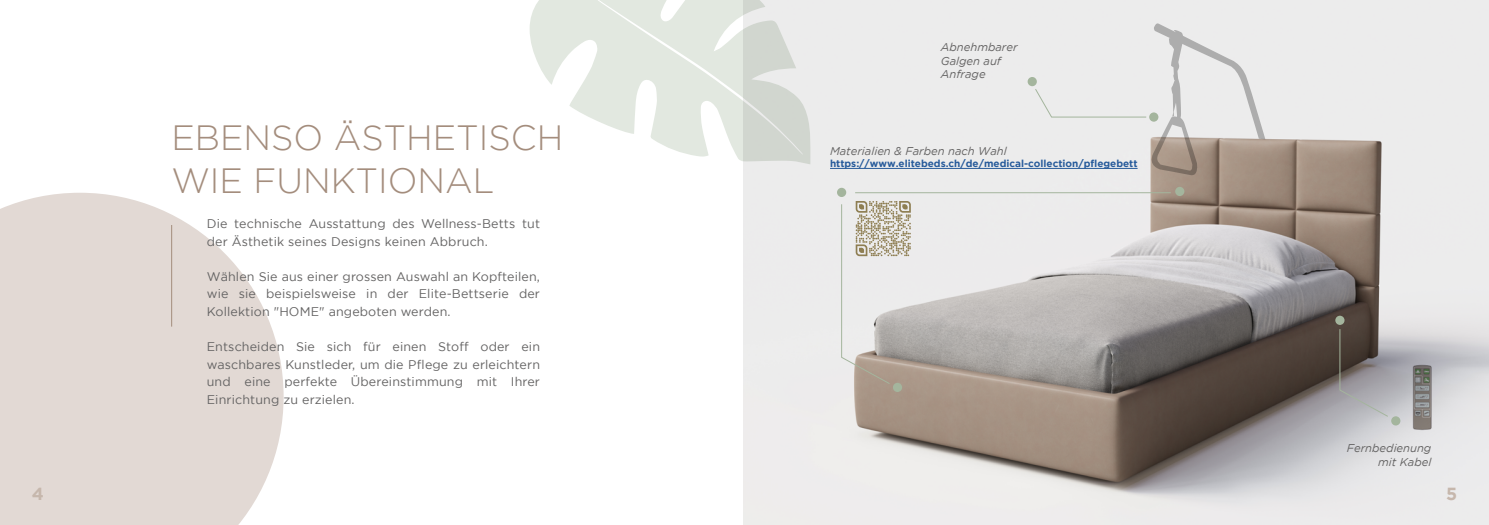
<style>
.page{position:relative;width:1489px;height:525px;background:#fff}
.page>*{position:absolute;margin:0;border:0;box-sizing:border-box;transform-origin:0 0}
.t1{font:300 35px/43.8px "Gotham";color:#a48d7d}
.t2{font:700 17.5px "Gotham";color:#c6b7ac}
.t3{font:12.5px/17.5px "Gotham";letter-spacing:.01em;color:#646363;text-align:justify}
.t4{font:italic 11.25px/13.5px "Gotham";color:#646363}
.t5{font:700 10px "Gotham";color:#275b9b}
</style>
<div class="page">
<img style="left:743px;top:0;width:745px;height:524px">
<svg style="left:529px;top:0;width:281px;height:164px;fill:#e2e8e0"></svg>
<svg style="left:0;top:193px;width:283px;height:331px;background:#e5ddd8"></svg>
<hr style="left:171px;top:225px;width:1px;height:101px;background:#a48d7d">
<img style="left:1409px;top:364px;width:26px;height:66px">
<svg style="left:1339px;top:328px;width:49px;height:89px;background:#858081"></svg>
<div style="left:1335px;top:315px;width:9px;height:10px;background:#a4b59d;border-radius:50%"></div>
<div style="left:1390px;top:416px;width:10px;height:9px;background:#a4b59d;border-radius:50%"></div>
<div style="left:837px;top:188px;width:9px;height:9px;background:#a4b59d;border-radius:50%"></div>
<div style="left:892px;top:382px;width:10px;height:10px;background:#a4b59d;border-radius:50%"></div>
<div style="left:1175px;top:187px;width:9px;height:9px;background:#a4b59d;border-radius:50%"></div>
<hr style="left:830px;top:168px;width:307px;height:1px;background:#275b9b">
<svg style="left:1034px;top:22px;width:231px;height:154px;background:#dedcdb"></svg>
<div style="left:1149px;top:112px;width:9px;height:10px;background:#a4b59d;border-radius:50%"></div>
<div style="left:1027px;top:77px;width:9px;height:9px;background:#a4b59d;border-radius:50%"></div>
<hr style="left:855px;top:192px;width:315px;height:1px;background:#a4b59d">
<svg style="left:850px;top:196px;width:65px;height:65px"></svg>
<svg style="left:841px;top:201px;width:69px;height:183px;background:#d2cec7"></svg>
<h1 class="t1" style="left:171px;top:115px;width:393px">EBENSO ÄSTHETISCH<br>WIE FUNKTIONAL</h1>
<p class="t3" style="left:207px;top:215px;width:335px">Die technische Ausstattung des Wellness-Betts tut der Ästhetik seines Designs keinen Abbruch.</p>
<p class="t3" style="left:207px;top:267px;width:335px">Wählen Sie aus einer grossen Auswahl an Kopfteilen, wie sie beispielsweise in der Elite-Bettserie der Kollektion "HOME" angeboten werden.</p>
<p class="t3" style="left:207px;top:337px;width:335px">Entscheiden Sie sich für einen Stoff oder ein waschbares Kunstleder, um die Pflege zu erleichtern und eine perfekte Übereinstimmung mit Ihrer Einrichtung zu erzielen.</p>
<p class="t4" style="left:940px;top:40px;width:78px">Abnehmbarer<br>Galgen auf<br>Anfrage</p>
<p class="t4" style="left:830px;top:144px;width:178px">Materialien &amp; Farben nach Wahl</p>
<p class="t5" style="left:830px;top:158px;width:309px">https://www.elitebeds.ch/de/medical-collection/pflegebett</p>
<p class="t4" style="left:1346px;top:441px;width:86px;text-align:right">Fernbedienung mit Kabel</p>
<h2 class="t2" style="left:32px;top:483px;width:14px">4</h2>
<h2 class="t2" style="left:1445px;top:483px;width:13px">5</h2>
</div>
